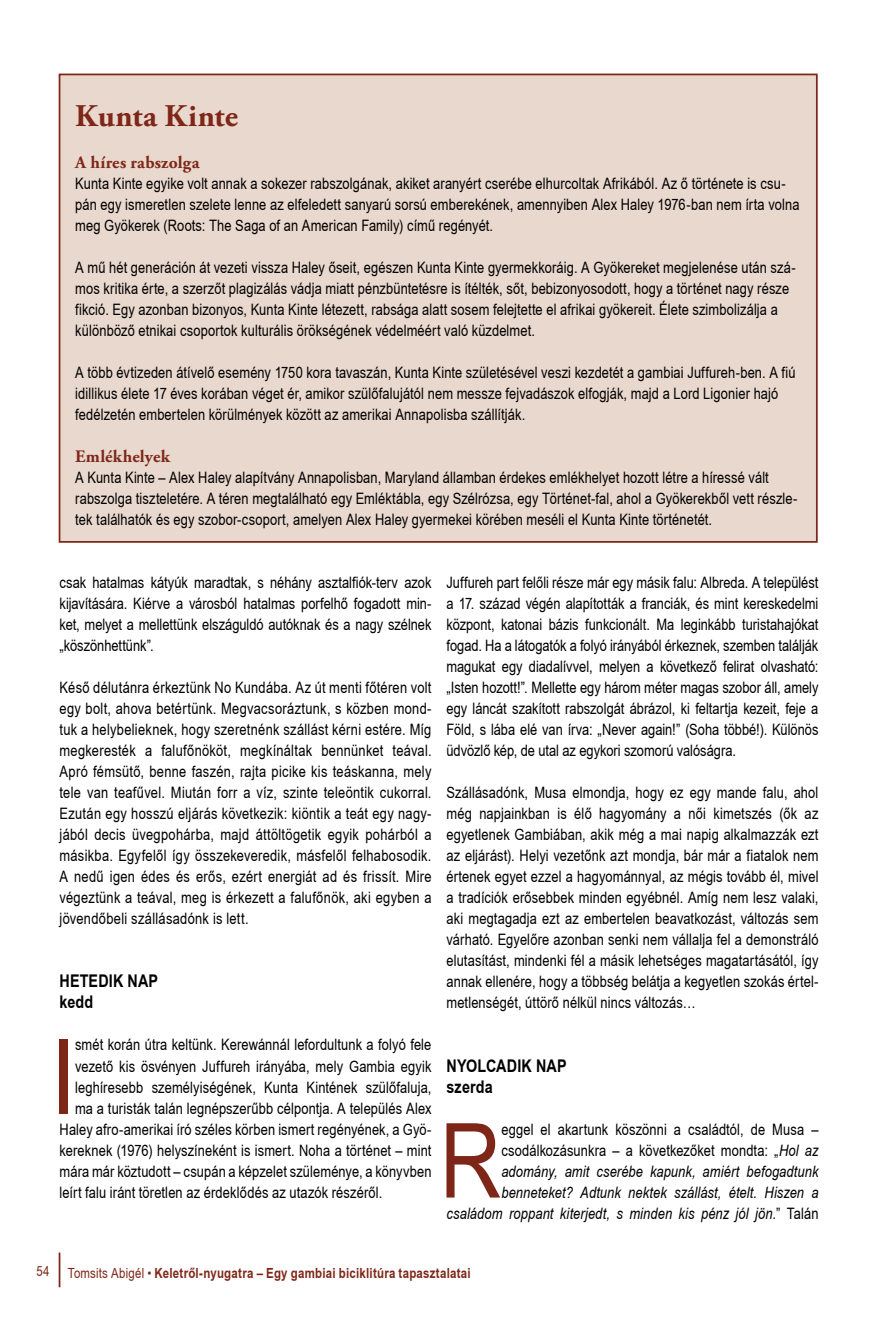
<style>
.page{position:relative;width:893px;height:1340px;background:#fff}
.page>*{position:absolute;margin:0;border:0;box-sizing:border-box;transform-origin:0 0}
.t1{font:103.77px "Arial Narrow Hu Normal";color:#7e2718}
.t2{font:700 31.5px "Adobe Garamond Pro";letter-spacing:.005em;color:#7e2718}
.t3{font:700 17.5px/21px "Arial Narrow Hu";letter-spacing:.01em;color:#000}
.t4{font:700 17.5px "Adobe Garamond Pro";letter-spacing:.01em;color:#7e2718}
.t5{font:15.75px/21px "Arial Narrow Hu Normal";letter-spacing:.005em;color:#000}
.t6{font:italic 15.75px/21px "Arial Narrow Hu";letter-spacing:.005em;color:#000;text-align:right}
.t7{font:700 14px "Arial Narrow Hu";letter-spacing:.015em;color:#7e2718}
.t8{font:14px "Arial Narrow Hu Normal";color:#7e2718}
.s1{font-family:"Arial Narrow Hu";font-style:italic}
.s2{font-family:"Arial Narrow Hu Normal";font-style:normal}
.s3{font-family:"Arial Narrow Hu Normal";font-weight:400}
</style>
<div class="page">
<hr style="left:59px;top:1252px;width:1px;height:35px;background:#7e2718">
<div style="left:60px;top:74px;width:757px;height:468px;background:#e9d8ce"></div>
<div style="left:59px;top:74px;width:759px;height:469px;border:2px solid #7e2718"></div>
<h2 class="t2" style="left:75px;top:98px;width:164px">Kunta Kinte</h2>
<p class="t4" style="left:75px;top:152px;width:126px">A híres rabszolga</p>
<p class="t5" style="left:75px;top:172px;width:726px">Kunta Kinte egyike volt annak a sokezer rabszolgának, akiket aranyért cserébe elhurcoltak Afrikából. Az ő története is csu&shy;pán egy ismeretlen szelete lenne az elfeledett sanyarú sorsú emberekének, amennyiben Alex Haley 1976-ban nem írta volna meg Gyökerek (Roots: The Saga of an American Family) című regényét.</p>
<p class="t5" style="left:75px;top:256px;width:722px">A mű hét generáción át vezeti vissza Haley őseit, egészen Kunta Kinte gyermekkoráig. A Gyökereket megjelenése után szá&shy;mos kritika érte, a szerzőt plagizálás vádja miatt pénzbüntetésre is ítélték, sőt, bebizonyosodott, hogy a történet nagy része fikció. Egy azonban bizonyos, Kunta Kinte létezett, rabsága alatt sosem felejtette el afrikai gyökereit. Élete szimbolizálja a különböző etnikai csoportok kulturális örökségének védelméért való küzdelmet.</p>
<p class="t5" style="left:75px;top:361px;width:722px">A több évtizeden átívelő esemény 1750 kora tavaszán, Kunta Kinte születésével veszi kezdetét a gambiai Juffureh-ben. A fiú idillikus élete 17 éves korában véget ér, amikor szülőfalujától nem messze fejvadászok elfogják, majd a Lord Ligonier hajó fedélzetén embertelen körülmények között az amerikai Annapolisba szállítják.</p>
<p class="t4" style="left:75px;top:446px;width:96px">Emlékhelyek</p>
<p class="t5" style="left:75px;top:466px;width:724px">A Kunta Kinte – Alex Haley alapítvány Annapolisban, Maryland államban érdekes emlékhelyet hozott létre a híressé vált rabszolga tiszteletére. A téren megtalálható egy Emléktábla, egy Szélrózsa, egy Történet-fal, ahol a Gyökerekből vett részle&shy;tek találhatók és egy szobor-csoport, amelyen Alex Haley gyermekei körében meséli el Kunta Kinte történetét.</p>
<p class="t5" style="left:60px;top:571px;width:374px;text-align:justify">csak hatalmas kátyúk maradtak, s néhány asztalfiók-terv azok kijavítására. Kiérve a városból hatalmas porfelhő fogadott min&shy;ket, melyet a mellettünk elszáguldó autóknak és a nagy szélnek „köszönhettünk”.</p>
<p class="t5" style="left:60px;top:676px;width:374px;text-align:justify">Késő délutánra érkeztünk No Kundába. Az út menti főtéren volt egy bolt, ahova betértünk. Megvacsoráztunk, s közben mond&shy;tuk a helybelieknek, hogy szeretnénk szállást kérni estére. Míg megkeresték a falufőnököt, megkínáltak bennünket teával.<br>Apró fémsütő, benne faszén, rajta picike kis teáskanna, mely tele van teafűvel. Miután forr a víz, szinte teleöntik cukorral.<br>Ezután egy hosszú eljárás következik: kiöntik a teát egy nagy&shy;jából decis üvegpohárba, majd áttöltögetik egyik pohárból a másikba. Egyfelől így összekeveredik, másfelől felhabosodik.<br>A nedű igen édes és erős, ezért energiát ad és frissít. Mire végeztünk a teával, meg is érkezett a falufőnök, aki egyben a jövendőbeli szállásadónk is lett.</p>
<p class="t3" style="left:60px;top:969px;width:100px">Hetedik nap kedd</p>
<h1 class="t1" style="left:51px;top:1000px;width:25px">I</h1>
<p class="t5" style="left:75px;top:1033px;width:358px">smét korán útra keltünk. Kerewánnál lefordultunk a folyó fele</p>
<p class="t5" style="left:75px;top:1054px;width:358px">vezető kis ösvényen Juffureh irányába, mely Gambia egyik</p>
<p class="t5" style="left:75px;top:1075px;width:358px">leghíresebb személyiségének, Kunta Kintének szülőfaluja,</p>
<p class="t5" style="left:75px;top:1096px;width:358px">ma a turisták talán legnépszerűbb célpontja. A település Alex</p>
<p class="t5" style="left:60px;top:1117px;width:374px">Haley afro-amerikai író széles körben ismert regényének, a Gyö-</p>
<p class="t5" style="left:60px;top:1138px;width:373px">kereknek (1976) helyszíneként is ismert. Noha a történet – mint</p>
<p class="t5" style="left:60px;top:1159px;width:374px">mára már köztudott – csupán a képzelet szüleménye, a könyvben</p>
<p class="t5" style="left:60px;top:1180px;width:324px">leírt falu iránt töretlen az érdeklődés az utazók részéről.</p>
<p class="t5" style="left:446px;top:571px;width:374px;text-align:justify">Juffureh part felőli része már egy másik falu: Albreda. A települést a 17. század végén alapították a franciák, és mint kereskedelmi központ, katonai bázis funkcionált. Ma leginkább turistahajókat fogad. Ha a látogatók a folyó irányából érkeznek, szemben találják magukat egy diadalívvel, melyen a következő felirat olvasható: „Isten hozott!”. Mellette egy három méter magas szobor áll, amely egy láncát szakított rabszolgát ábrázol, ki feltartja kezeit, feje a Föld, s lába elé van írva: „Never again!” (Soha többé!). Különös üdvözlő kép, de utal az egykori szomorú valóságra.</p>
<p class="t5" style="left:446px;top:781px;width:374px;text-align:justify">Szállásadónk, Musa elmondja, hogy ez egy mande falu, ahol még napjainkban is élő hagyomány a női kimetszés (ők az egyetlenek Gambiában, akik még a mai napig alkalmazzák ezt az eljárást). Helyi vezetőnk azt mondja, bár már a fiatalok nem értenek egyet ezzel a hagyománnyal, az mégis tovább él, mivel a tradíciók erősebbek minden egyébnél. Amíg nem lesz valaki, aki megtagadja ezt az embertelen beavatkozást, változás sem várható. Egyelőre azonban senki nem vállalja fel a demonstráló elutasítást, mindenki fél a másik lehetséges magatartásától, így annak ellenére, hogy a többség belátja a kegyetlen szokás értel&shy;metlenségét, úttörő nélkül nincs változás…</p>
<p class="t3" style="left:446px;top:1053px;width:60px">Nyolcadik</p>
<p class="t3" style="left:536px;top:1053px;width:32px">na p</p>
<p class="t3" style="left:446px;top:1074px;width:48px">szerda</p>
<h1 class="t1" style="left:440px;top:1084px;width:63px">R</h1>
<p class="t5" style="left:501px;top:1117px;width:319px">eggel el akartunk köszönni a családtól, de Musa – csodálkozásunkra – a következőket mondta: „<span class="s1">Hol az</span></p>
<p class="t6" style="left:446px;top:1160px;width:374px">adomány, amit cserébe kapunk, amiért befogadtunk benneteket? Adtunk nektek szállást, ételt. Hiszen a családom roppant kiterjedt, s minden kis pénz jól jön.<span class="s2">” Talán</span></p>
<p class="t8" style="left:36px;top:1260px;width:15px">54</p>
<p class="t7" style="left:68px;top:1262px;width:404px"><span class="s3">Tomsits Abigél •</span> Keletről-nyugatra – Egy gambiai biciklitúra tapasztalatai</p>
</div>
